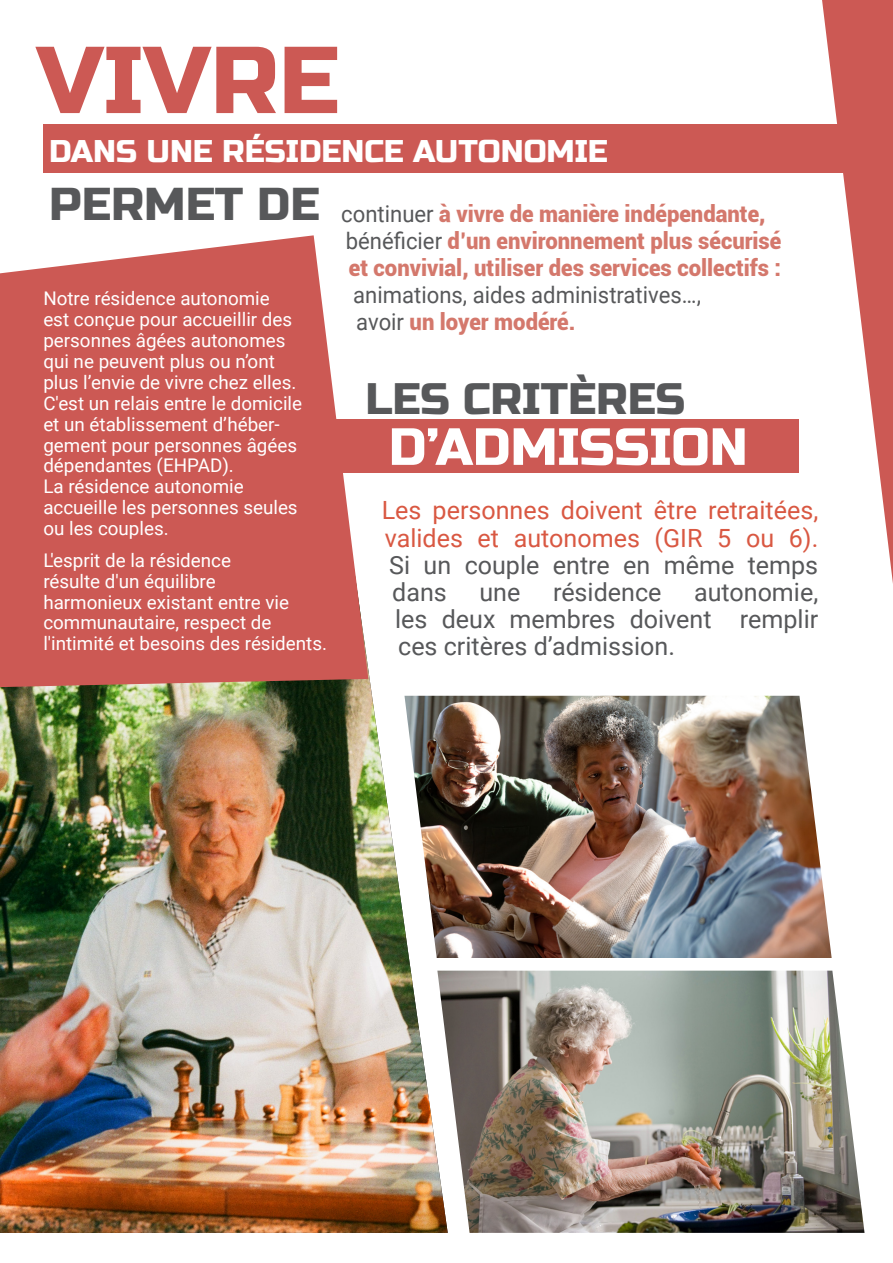
<style>
.page{position:relative;width:893px;height:1263px;background:#fff}
.page>*{position:absolute;margin:0;border:0;box-sizing:border-box;transform-origin:0 0}
.t1{font:94.8px "Russo One";color:#cc5954}
.t2{font:52.2px "Russo One";color:#fff}
.t3{font:46.05px "Russo One";color:#57585a}
.t4{font:44.1px "Russo One";color:#57585a}
.t5{font:31.35px "Russo One";color:#fff}
.t6{font:25.05px/27.2px "Roboto";color:#d95842;text-align:justify}
.t7{font:25.05px/27.2px "Roboto";color:#57585a;text-align:justify}
.t8{font:900 22.95px "Roboto";color:#d4786c;scale:.96 1}
.t9{font:22.95px "Roboto";color:#57585a;scale:.96 1}
.Normal_10{font:18.75px/20.9px "Roboto";color:#fff}
.s1{font-weight:400;color:#57585a}
.s2{color:#57585a}
</style>
<div class="page">
<svg style="left:822px;top:0;width:71px;height:583px"></svg>
<div style="left:332px;top:419px;width:467px;height:53px;background:#cc5954"></div>
<div style="left:43px;top:124px;width:811px;height:49px;background:#cc5954"></div>
<img style="left:0;top:472px;width:448px;height:761px">
<svg style="left:0;top:235px;width:368px;height:452px;fill:#cc5954"></svg>
<img style="left:404px;top:696px;width:428px;height:262px">
<img style="left:437px;top:971px;width:427px;height:262px">
<p class="t1" style="left:36px;top:25px;width:304px">VIVRE</p>
<p class="t5" style="left:49px;top:132px;width:560px">DANS UNE RÉSIDENCE AUTONOMIE</p>
<p class="t3" style="left:49px;top:178px;width:272px">PERMET DE</p>
<p class="Normal_10" style="left:43px;top:287px;width:250px">Notre résidence autonomie est conçue pour accueillir des</p>
<p class="Normal_10" style="left:43px;top:329px;width:260px">personnes âgées autonomes qui ne peuvent plus ou n’ont plus l’envie de vivre chez elles.<br>C'est un relais entre le domicile et un établissement d’héber&shy;gement pour personnes âgées dépendantes (EHPAD).</p>
<p class="Normal_10" style="left:43px;top:476px;width:202px">La résidence autonomie</p>
<p class="Normal_10" style="left:43px;top:496px;width:256px">accueille les personnes seules ou les couples.</p>
<p class="Normal_10" style="left:43px;top:549px;width:189px">L'esprit de la résidence</p>
<p class="Normal_10" style="left:43px;top:570px;width:174px">résulte d'un équilibre</p>
<p class="Normal_10" style="left:43px;top:591px;width:247px">harmonieux existant entre vie communautaire, respect de</p>
<p class="Normal_10" style="left:43px;top:632px;width:285px">l'intimité et besoins des résidents.</p>
<p class="t8" style="left:341px;top:198px;width:443px"><span class="s1">continuer</span> à vivre de manière indépendante,</p>
<p class="t8" style="left:346px;top:225px;width:455px"><span class="s1">bénéficier</span> d’un environnement plus sécurisé</p>
<p class="t8" style="left:349px;top:252px;width:452px">et convivial, utiliser des services collectifs :</p>
<p class="t9" style="left:353px;top:279px;width:364px">animations, aides administratives…,</p>
<p class="t8" style="left:356px;top:305px;width:230px"><span class="s1">avoir</span> un loyer modéré.</p>
<p class="t4" style="left:365px;top:373px;width:321px">LES CRITÈRES</p>
<p class="t2" style="left:389px;top:416px;width:360px">D’ADMISSION</p>
<p class="t6" style="left:382px;top:496px;width:438px">Les personnes doivent être retraitées, valides et autonomes (GIR 5 ou 6).<br><span class="s2">Si un couple entre en même temps dans</span></p>
<p class="t7" style="left:479px;top:578px;width:42px">une</p>
<p class="t7" style="left:553px;top:578px;width:110px">résidence</p>
<p class="t7" style="left:395px;top:578px;width:425px;text-indent:299px">autonomie, les deux membres doivent remplir ces critères d’admission.</p>
</div>
